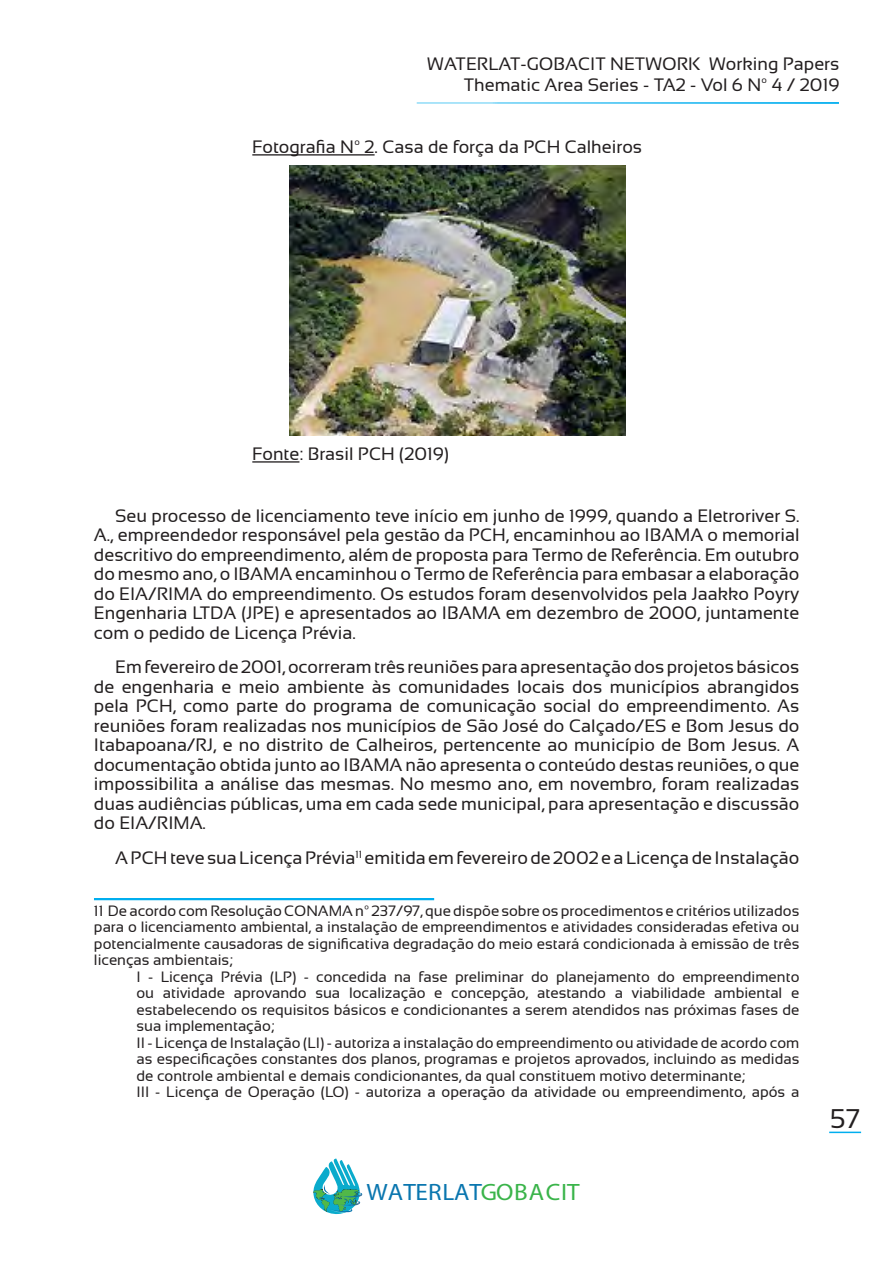
<style>
.page{position:relative;width:893px;height:1263px;background:#fff}
.page>*{position:absolute;margin:0;border:0;box-sizing:border-box;transform-origin:0 0}
.t1{font:27px "Sansation";color:#231f20}
.t2{font:700 23.7px "Sansation";letter-spacing:.005em;color:#0a76af;scale:1.06 1}
.Normal_Sans{font:18px/19.5px "Sansation";color:#231f20;text-align:justify}
.Texto_nota_pie{font:15px/16.5px "Sansation";color:#231f20;text-align:justify}
.s1{color:#3ab44a}
</style>
<div class="page">
<hr style="left:417px;top:102px;width:422px;height:2px;background:#00aeef">
<svg style="left:313px;top:1158px;width:48px;height:56px"></svg>
<img style="left:337px;top:1193px;width:25px;height:13px">
<hr style="left:829px;top:1131px;width:32px;height:2px;background:#00aeef">
<hr style="left:252px;top:154px;width:123px;height:2px;background:#231f20">
<hr style="left:252px;top:461px;width:47px;height:2px;background:#231f20">
<hr style="left:94px;top:898px;width:340px;height:2px;background:#00aeef">
<img style="left:289px;top:166px;width:337px;height:270px">
<p class="Normal_Sans" style="left:427px;top:53px;width:414px;line-height:21.6px;text-align:right">WATERLAT-GOBACIT NETWORK Working Papers<br>Thematic Area Series - TA2 - Vol 6 Nº 4 / 2019</p>
<p class="Normal_Sans" style="left:252px;top:137px;width:391px">Fotografia Nº 2. Casa de força da PCH Calheiros</p>
<p class="Normal_Sans" style="left:252px;top:444px;width:198px">Fonte: Brasil PCH (2019)</p>
<p class="Normal_Sans" style="left:94px;top:506px;width:707px;text-indent:21px">Seu processo de licenciamento teve início em junho de 1999, quando a Eletroriver S.<br>A., empreendedor responsável pela gestão da PCH, encaminhou ao IBAMA o memorial descritivo do empreendimento, além de proposta para Termo de Referência. Em outubro do mesmo ano, o IBAMA encaminhou o Termo de Referência para embasar a elaboração do EIA/RIMA do empreendimento. Os estudos foram desenvolvidos pela Jaakko Poyry Engenharia LTDA (JPE) e apresentados ao IBAMA em dezembro de 2000, juntamente com o pedido de Licença Prévia.</p>
<p class="Normal_Sans" style="left:94px;top:657px;width:707px;text-indent:21px">Em fevereiro de 2001, ocorreram três reuniões para apresentação dos projetos básicos de engenharia e meio ambiente às comunidades locais dos municípios abrangidos pela PCH, como parte do programa de comunicação social do empreendimento. As reuniões foram realizadas nos municípios de São José do Calçado/ES e Bom Jesus do Itabapoana/RJ, e no distrito de Calheiros, pertencente ao município de Bom Jesus. A documentação obtida junto ao IBAMA não apresenta o conteúdo destas reuniões, o que impossibilita a análise das mesmas. No mesmo ano, em novembro, foram realizadas duas audiências públicas, uma em cada sede municipal, para apresentação e discussão do EIA/RIMA.</p>
<p class="Normal_Sans" style="left:115px;top:848px;width:686px">A PCH teve sua Licença Prévia<sup>11</sup> emitida em fevereiro de 2002 e a Licença de Instalação</p>
<p class="Texto_nota_pie" style="left:94px;top:902px;width:707px">11 De acordo com Resolução CONAMA nº 237/97, que dispõe sobre os procedimentos e critérios utilizados para o licenciamento ambiental, a instalação de empreendimentos e atividades consideradas efetiva ou potencialmente causadoras de significativa degradação do meio estará condicionada à emissão de três licenças ambientais;</p>
<p class="Texto_nota_pie" style="left:136px;top:968px;width:664px">I - Licença Prévia (LP) - concedida na fase preliminar do planejamento do empreendimento ou atividade aprovando sua localização e concepção, atestando a viabilidade ambiental e estabelecendo os requisitos básicos e condicionantes a serem atendidos nas próximas fases de sua implementação;</p>
<p class="Texto_nota_pie" style="left:136px;top:1034px;width:664px">II - Licença de Instalação (LI) - autoriza a instalação do empreendimento ou atividade de acordo com as especificações constantes dos planos, programas e projetos aprovados, incluindo as medidas de controle ambiental e demais condicionantes, da qual constituem motivo determinante;</p>
<p class="Texto_nota_pie" style="left:136px;top:1084px;width:664px">III - Licença de Operação (LO) - autoriza a operação da atividade ou empreendimento, após a</p>
<h2 class="t2" style="left:366px;top:1177px;width:202px">WATERLAT<span class="s1">GOBACIT</span></h2>
<h1 class="t1" style="left:830px;top:1103px;width:31px">57</h1>
</div>
